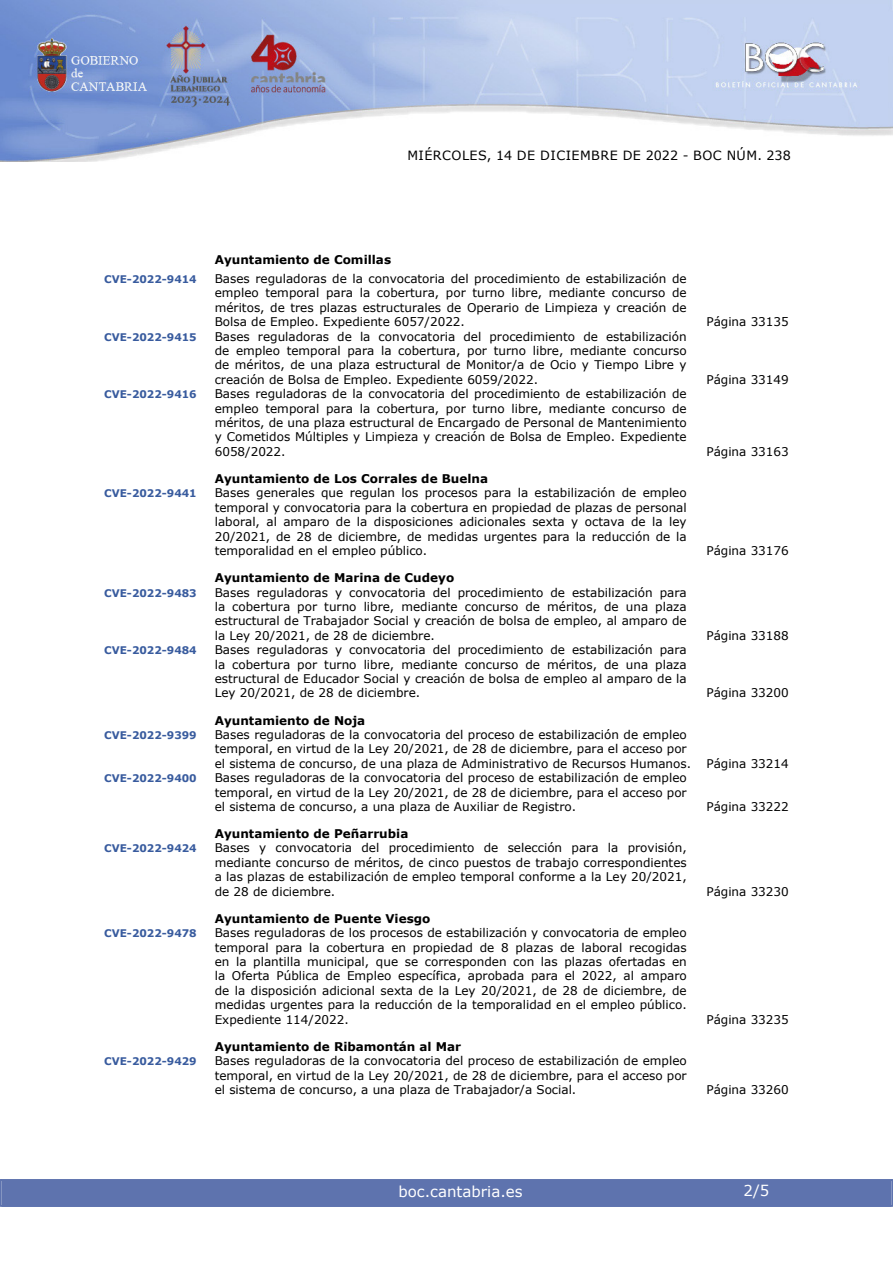
<style>
.page{position:relative;width:893px;height:1263px;background:#fff}
.page>*{position:absolute;margin:0;border:0;box-sizing:border-box;transform-origin:0 0}
.t1{font:15px "Verdana";color:#fff}
.t2{font:12.75px "Verdana";letter-spacing:.035em;color:#000}
.indice_4{font:12px/14.4px "Verdana";color:#000;text-align:justify}
.indice_3{font:700 12px "Verdana";color:#000}
.indice_4-2{font:700 10.5px "Verdana";color:#385b9e}
</style>
<div class="page">
<img style="left:0;top:0;width:893px;height:161px">
<div style="left:2px;top:1180px;width:889px;height:27px;background:#5e73ae"></div>
<div style="left:0;top:1179px;width:893px;height:28px;border:2px solid #5e73ae"></div>
<p class="t2" style="left:407px;top:147px;width:385px">MIÉRCOLES, 14 DE DICIEMBRE DE 2022 - BOC NÚM. 238</p>
<h4 class="indice_3" style="left:215px;top:251px;width:178px">Ayuntamiento de Comillas</h4>
<p class="indice_4-2" style="left:104px;top:272px;width:94px">CVE-2022-9414</p>
<p class="indice_4" style="left:215px;top:271px;width:473px">Bases reguladoras de la convocatoria del procedimiento de estabilización de empleo temporal para la cobertura, por turno libre, mediante concurso de méritos, de tres plazas estructurales de Operario de Limpieza y creación de Bolsa de Empleo. Expediente 6057/2022.</p>
<p class="indice_4-2" style="left:104px;top:329px;width:94px">CVE-2022-9415</p>
<p class="indice_4" style="left:215px;top:329px;width:473px">Bases reguladoras de la convocatoria del procedimiento de estabilización de empleo temporal para la cobertura, por turno libre, mediante concurso de méritos, de una plaza estructural de Monitor/a de Ocio y Tiempo Libre y creación de Bolsa de Empleo. Expediente 6059/2022.</p>
<p class="indice_4-2" style="left:104px;top:387px;width:94px">CVE-2022-9416</p>
<p class="indice_4" style="left:215px;top:386px;width:473px">Bases reguladoras de la convocatoria del procedimiento de estabilización de empleo temporal para la cobertura, por turno libre, mediante concurso de méritos, de una plaza estructural de Encargado de Personal de Mantenimiento y Cometidos Múltiples y Limpieza y creación de Bolsa de Empleo. Expediente 6058/2022.</p>
<h4 class="indice_3" style="left:215px;top:470px;width:275px">Ayuntamiento de Los Corrales de Buelna</h4>
<p class="indice_4-2" style="left:104px;top:486px;width:94px">CVE-2022-9441</p>
<p class="indice_4" style="left:215px;top:486px;width:473px">Bases generales que regulan los procesos para la estabilización de empleo temporal y convocatoria para la cobertura en propiedad de plazas de personal laboral, al amparo de la disposiciones adicionales sexta y octava de la ley 20/2021, de 28 de diciembre, de medidas urgentes para la reducción de la temporalidad en el empleo público.</p>
<h4 class="indice_3" style="left:215px;top:569px;width:241px">Ayuntamiento de Marina de Cudeyo</h4>
<p class="indice_4-2" style="left:104px;top:585px;width:94px">CVE-2022-9483</p>
<p class="indice_4" style="left:215px;top:585px;width:473px">Bases reguladoras y convocatoria del procedimiento de estabilización para la cobertura por turno libre, mediante concurso de méritos, de una plaza estructural de Trabajador Social y creación de bolsa de empleo, al amparo de la Ley 20/2021, de 28 de diciembre.</p>
<p class="indice_4-2" style="left:104px;top:643px;width:94px">CVE-2022-9484</p>
<p class="indice_4" style="left:215px;top:642px;width:473px">Bases reguladoras y convocatoria del procedimiento de estabilización para la cobertura por turno libre, mediante concurso de méritos, de una plaza estructural de Educador Social y creación de bolsa de empleo al amparo de la Ley 20/2021, de 28 de diciembre.</p>
<h4 class="indice_3" style="left:215px;top:712px;width:152px">Ayuntamiento de Noja</h4>
<p class="indice_4-2" style="left:104px;top:728px;width:94px">CVE-2022-9399</p>
<p class="indice_4" style="left:215px;top:727px;width:478px;text-align:left">Bases reguladoras de la convocatoria del proceso de estabilización de empleo temporal, en virtud de la Ley 20/2021, de 28 de diciembre, para el acceso por el sistema de concurso, de una plaza de Administrativo de Recursos Humanos.</p>
<p class="indice_4-2" style="left:104px;top:771px;width:94px">CVE-2022-9400</p>
<p class="indice_4" style="left:215px;top:770px;width:473px">Bases reguladoras de la convocatoria del proceso de estabilización de empleo temporal, en virtud de la Ley 20/2021, de 28 de diciembre, para el acceso por el sistema de concurso, a una plaza de Auxiliar de Registro.</p>
<h4 class="indice_3" style="left:215px;top:825px;width:195px">Ayuntamiento de Peñarrubia</h4>
<p class="indice_4-2" style="left:104px;top:841px;width:94px">CVE-2022-9424</p>
<p class="indice_4" style="left:215px;top:841px;width:474px">Bases y convocatoria del procedimiento de selección para la provisión, mediante concurso de méritos, de cinco puestos de trabajo correspondientes a las plazas de estabilización de empleo temporal conforme a la Ley 20/2021, de 28 de diciembre.</p>
<h4 class="indice_3" style="left:215px;top:910px;width:217px">Ayuntamiento de Puente Viesgo</h4>
<p class="indice_4-2" style="left:104px;top:926px;width:94px">CVE-2022-9478</p>
<p class="indice_4" style="left:215px;top:925px;width:474px">Bases reguladoras de los procesos de estabilización y convocatoria de empleo temporal para la cobertura en propiedad de 8 plazas de laboral recogidas en la plantilla municipal, que se corresponden con las plazas ofertadas en la Oferta Pública de Empleo específica, aprobada para el 2022, al amparo de la disposición adicional sexta de la Ley 20/2021, de 28 de diciembre, de medidas urgentes para la reducción de la temporalidad en el empleo público.<br>Expediente 114/2022.</p>
<h4 class="indice_3" style="left:215px;top:1038px;width:248px">Ayuntamiento de Ribamontán al Mar</h4>
<p class="indice_4-2" style="left:104px;top:1054px;width:94px">CVE-2022-9429</p>
<p class="indice_4" style="left:215px;top:1053px;width:473px">Bases reguladoras de la convocatoria del proceso de estabilización de empleo temporal, en virtud de la Ley 20/2021, de 28 de diciembre, para el acceso por el sistema de concurso, a una plaza de Trabajador/a Social.</p>
<p class="indice_4" style="left:706px;top:314px;width:84px">Página 33135</p>
<p class="indice_4" style="left:706px;top:372px;width:84px">Página 33149</p>
<p class="indice_4" style="left:706px;top:444px;width:84px">Página 33163</p>
<p class="indice_4" style="left:706px;top:543px;width:84px">Página 33176</p>
<p class="indice_4" style="left:706px;top:628px;width:84px">Página 33188</p>
<p class="indice_4" style="left:706px;top:686px;width:84px">Página 33200</p>
<p class="indice_4" style="left:706px;top:756px;width:84px">Página 33214</p>
<p class="indice_4" style="left:706px;top:799px;width:84px">Página 33222</p>
<p class="indice_4" style="left:706px;top:884px;width:84px">Página 33230</p>
<p class="indice_4" style="left:706px;top:1012px;width:84px">Página 33235</p>
<p class="indice_4" style="left:706px;top:1082px;width:84px">Página 33260</p>
<p class="t1" style="left:398px;top:1181px;width:126px">boc.cantabria.es</p>
<p class="t1" style="left:744px;top:1180px;width:27px">2/5</p>
</div>
